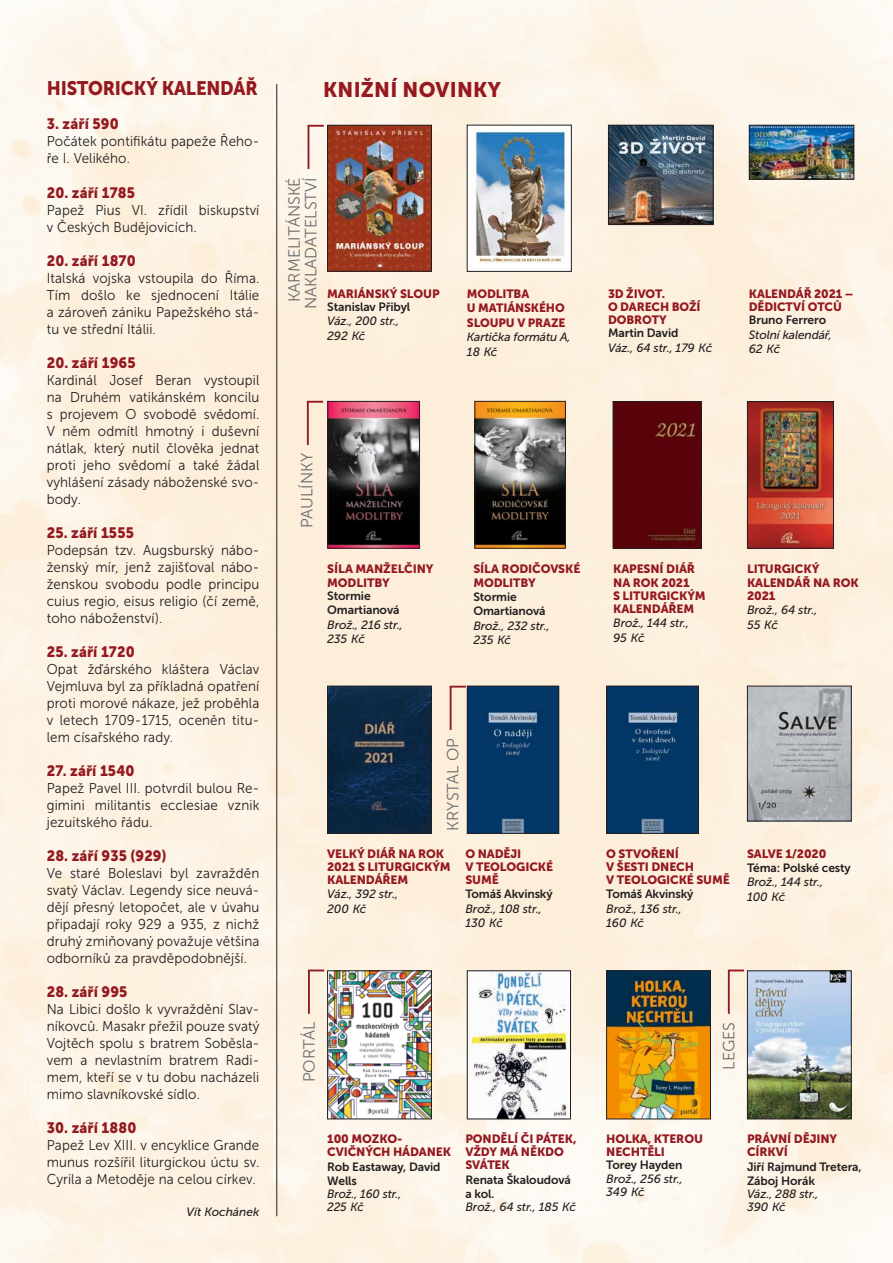
<style>
.page{position:relative;width:893px;height:1263px;background:#fff}
.page>*{position:absolute;margin:0;border:0;box-sizing:border-box;transform-origin:0 0}
.t1{font:21px "Museo Sans 900";letter-spacing:.01em;color:#941920}
.t2{font:19.5px "Museo Sans 900";letter-spacing:-.01em;color:#941920;scale:.93 1}
.t3{font:16.2px/16.6px "Museo Sans 300";color:#6c6d70;text-align:center}
.t4{font:15px "Museo Sans 900";letter-spacing:.01em;color:#941920;scale:.94 1}
.t5{font:14.25px/17px "Museo Sans 300";letter-spacing:.01em;color:#231f20;text-align:justify;scale:.94 1}
.t6{font:12px/13.2px "Museo Sans 900";letter-spacing:-.01em;color:#941920}
.t7{font:italic 12px/14.4px "Museo Sans 500";letter-spacing:-.01em;color:#231f20}
.t8{font:12px/14.4px "Museo Sans 700";letter-spacing:-.01em;color:#231f20}
</style>
<div class="page">
<img style="left:0;top:0;width:893px;height:1263px">
<hr style="left:276px;top:84px;width:1px;height:1132px;background:#231f20">
<svg style="left:307px;top:401px;width:16px;height:2px"></svg>
<hr style="left:307px;top:402px;width:2px;height:43px;background:#941920">
<svg style="left:308px;top:969px;width:16px;height:2px"></svg>
<hr style="left:308px;top:970px;width:2px;height:44px;background:#941920">
<svg style="left:728px;top:969px;width:16px;height:2px"></svg>
<hr style="left:728px;top:970px;width:2px;height:44px;background:#941920">
<svg style="left:450px;top:686px;width:16px;height:1px"></svg>
<hr style="left:450px;top:687px;width:2px;height:43px;background:#941920">
<img style="left:469px;top:127px;width:101px;height:143px">
<div style="left:467px;top:125px;width:105px;height:147px;border:1px solid #231f20"></div>
<img style="left:469px;top:972px;width:100px;height:145px">
<div style="left:467px;top:970px;width:104px;height:149px;border:1px solid #231f20"></div>
<img style="left:610px;top:127px;width:101px;height:96px">
<div style="left:608px;top:125px;width:105px;height:100px;border:1px solid #231f20"></div>
<img style="left:751px;top:127px;width:101px;height:50px">
<div style="left:749px;top:125px;width:105px;height:54px;border:1px solid #231f20"></div>
<img style="left:608px;top:972px;width:101px;height:145px">
<div style="left:606px;top:970px;width:105px;height:149px;border:1px solid #231f20"></div>
<img style="left:749px;top:972px;width:101px;height:145px">
<div style="left:747px;top:970px;width:105px;height:149px;border:1px solid #231f20"></div>
<img style="left:329px;top:127px;width:101px;height:143px">
<div style="left:327px;top:125px;width:105px;height:147px;border:1px solid #231f20"></div>
<img style="left:329px;top:972px;width:101px;height:145px">
<div style="left:327px;top:970px;width:105px;height:149px;border:1px solid #231f20"></div>
<img style="left:329px;top:688px;width:101px;height:144px">
<div style="left:327px;top:686px;width:105px;height:148px;border:1px solid #231f20"></div>
<img style="left:469px;top:688px;width:88px;height:144px">
<div style="left:467px;top:686px;width:92px;height:148px;border:1px solid #231f20"></div>
<img style="left:608px;top:688px;width:89px;height:144px">
<div style="left:606px;top:686px;width:93px;height:148px;border:1px solid #231f20"></div>
<img style="left:749px;top:688px;width:101px;height:131px">
<div style="left:747px;top:686px;width:105px;height:135px;border:1px solid #231f20"></div>
<div style="left:615px;top:403px;width:84px;height:144px;background:#58040a"></div>
<div style="left:613px;top:401px;width:88px;height:148px;border:1px solid #231f20"></div>
<img style="left:749px;top:403px;width:83px;height:144px">
<div style="left:747px;top:401px;width:87px;height:148px;border:1px solid #231f20"></div>
<img style="left:477px;top:403px;width:87px;height:144px">
<div style="left:475px;top:401px;width:91px;height:148px;border:1px solid #231f20"></div>
<img style="left:329px;top:403px;width:89px;height:144px">
<div style="left:327px;top:401px;width:93px;height:148px;border:1px solid #231f20"></div>
<svg style="left:308px;top:125px;width:16px;height:2px"></svg>
<hr style="left:308px;top:126px;width:1px;height:43px;background:#941920">
<h2 class="t2" style="left:47px;top:78px;width:228px">HISTORICKÝ KALENDÁŘ</h2>
<p class="t4" style="left:47px;top:116px;width:78px">3. září 590</p>
<p class="t5" style="left:47px;top:133px;width:228px">Počátek pontifikátu papeže Řeho&shy;ře I. Velikého.</p>
<p class="t4" style="left:47px;top:184px;width:95px">20. září 1785</p>
<p class="t5" style="left:47px;top:201px;width:228px">Papež Pius VI. zřídil biskupství v Českých Budějovicích.</p>
<p class="t4" style="left:47px;top:252px;width:96px">20. září 1870</p>
<p class="t5" style="left:47px;top:269px;width:228px">Italská vojska vstoupila do Říma.<br>Tím došlo ke sjednocení Itálie a zároveň zániku Papežského stá&shy;tu ve střední Itálii.</p>
<p class="t4" style="left:47px;top:354px;width:96px">20. září 1965</p>
<p class="t5" style="left:47px;top:371px;width:228px">Kardinál Josef Beran vystoupil na Druhém vatikánském koncilu s projevem O svobodě svědomí.<br>V něm odmítl hmotný i duševní nátlak, který nutil člověka jednat proti jeho svědomí a také žádal vyhlášení zásady náboženské svo&shy;body.</p>
<p class="t4" style="left:47px;top:524px;width:94px">25. září 1555</p>
<p class="t5" style="left:47px;top:541px;width:228px">Podepsán tzv. Augsburský nábo&shy;ženský mír, jenž zajišťoval nábo&shy;ženskou svobodu podle principu cuius regio, eisus religio (čí země, toho náboženství).</p>
<p class="t4" style="left:47px;top:643px;width:95px">25. září 1720</p>
<p class="t5" style="left:47px;top:661px;width:228px">Opat žďárského kláštera Václav Vejmluva byl za příkladná opatření proti morové nákaze, jež proběhla v letech 1709-1715, oceněn titu&shy;lem císařského rady.</p>
<p class="t4" style="left:47px;top:762px;width:95px">27. září 1540</p>
<p class="t5" style="left:47px;top:780px;width:228px">Papež Pavel III. potvrdil bulou Re&shy;gimini militantis ecclesiae vznik jezuitského řádu.</p>
<p class="t4" style="left:47px;top:847px;width:129px">28. září 935 (929)</p>
<p class="t5" style="left:47px;top:865px;width:228px">Ve staré Boleslavi byl zavražděn svatý Václav. Legendy sice neuvá&shy;dějí přesný letopočet, ale v úvahu připadají roky 929 a 935, z nichž druhý zmiňovaný považuje většina odborníků za pravděpodobnější.</p>
<p class="t4" style="left:47px;top:983px;width:87px">28. září 995</p>
<p class="t5" style="left:47px;top:1001px;width:228px">Na Libici došlo k vyvraždění Slav&shy;níkovců. Masakr přežil pouze svatý Vojtěch spolu s bratrem Soběsla&shy;vem a nevlastním bratrem Radi&shy;mem, kteří se v tu dobu nacházeli mimo slavníkovské sídlo.</p>
<p class="t4" style="left:47px;top:1119px;width:97px">30. září 1880</p>
<p class="t5" style="left:47px;top:1137px;width:228px">Papež Lev XIII. v encyklice Grande munus rozšířil liturgickou úctu sv.<br>Cyrila a Metoděje na celou církev.</p>
<p class="t7" style="left:187px;top:1205px;width:74px">Vít Kochánek</p>
<h1 class="t1" style="left:323px;top:78px;width:179px">KNIŽNÍ NOVINKY</h1>
<p class="t3" style="left:286px;top:309px;width:134px;rotate:-90deg">KARMELITÁNSKÉ<br>NAKLADATELSTVÍ</p>
<p class="t6" style="left:327px;top:287px;width:114px">MARIÁNSKÝ SLOUP</p>
<p class="t8" style="left:327px;top:299px;width:85px">Stanislav Přibyl</p>
<p class="t7" style="left:327px;top:314px;width:74px">Váz., 200 str.,<br>292 Kč</p>
<p class="t6" style="left:467px;top:286px;width:100px;line-height:14.5px">MODLITBA<br>U MATIÁNSKÉHO<br>SLOUPU V PRAZE</p>
<p class="t7" style="left:467px;top:330px;width:105px">Kartička formátu A,<br>18 Kč</p>
<p class="t6" style="left:608px;top:287px;width:94px">3D ŽIVOT.<br>O DARECH BOŽÍ<br>DOBROTY</p>
<p class="t8" style="left:608px;top:326px;width:72px">Martin David</p>
<p class="t7" style="left:608px;top:340px;width:106px">Váz., 64 str., 179 Kč</p>
<p class="t6" style="left:749px;top:287px;width:106px">KALENDÁŘ 2021 –<br>DĚDICTVÍ OTCŮ</p>
<p class="t8" style="left:749px;top:313px;width:79px">Bruno Ferrero</p>
<p class="t7" style="left:749px;top:327px;width:85px">Stolní kalendář,<br>62 Kč</p>
<p class="t3" style="left:299px;top:528px;width:77px;rotate:-90deg">PAULÍNKY</p>
<p class="t6" style="left:327px;top:562px;width:108px">SÍLA MANŽELČINY<br>MODLITBY</p>
<p class="t8" style="left:327px;top:588px;width:74px">Stormie<br>Omartianová</p>
<p class="t7" style="left:327px;top:617px;width:77px">Brož., 216 str.,<br>235 Kč</p>
<p class="t6" style="left:473px;top:562px;width:109px">SÍLA RODIČOVSKÉ<br>MODLITBY</p>
<p class="t8" style="left:473px;top:590px;width:74px">Stormie<br>Omartianová</p>
<p class="t7" style="left:473px;top:618px;width:78px">Brož., 232 str.,<br>235 Kč</p>
<p class="t6" style="left:613px;top:563px;width:94px">KAPESNÍ DIÁŘ<br>NA ROK 2021<br>S LITURGICKÝM<br>KALENDÁŘEM</p>
<p class="t7" style="left:613px;top:616px;width:78px">Brož., 144 str.,<br>95 Kč</p>
<p class="t6" style="left:747px;top:563px;width:113px">LITURGICKÝ<br>KALENDÁŘ NA ROK<br>2021</p>
<p class="t7" style="left:747px;top:603px;width:72px">Brož., 64 str.,<br>55 Kč</p>
<p class="t3" style="left:445px;top:831px;width:94px;rotate:-90deg">KRYSTAL OP</p>
<p class="t6" style="left:327px;top:847px;width:125px">VELKÝ DIÁŘ NA ROK<br>2021 S LITURGICKÝM<br>KALENDÁŘEM</p>
<p class="t7" style="left:327px;top:887px;width:72px">Váz., 392 str.,<br>200 Kč</p>
<p class="t6" style="left:465px;top:847px;width:89px">O NADĚJI<br>V TEOLOGICKÉ<br>SUMĚ</p>
<p class="t8" style="left:465px;top:887px;width:89px">Tomáš Akvinský</p>
<p class="t7" style="left:465px;top:901px;width:78px">Brož., 108 str.,<br>130 Kč</p>
<p class="t6" style="left:606px;top:847px;width:125px">O STVOŘENÍ<br>V ŠESTI DNECH<br>V TEOLOGICKÉ SUMĚ</p>
<p class="t8" style="left:606px;top:887px;width:89px">Tomáš Akvinský</p>
<p class="t7" style="left:606px;top:901px;width:77px">Brož., 136 str.,<br>160 Kč</p>
<p class="t6" style="left:747px;top:847px;width:81px">SALVE 1/2020</p>
<p class="t8" style="left:747px;top:861px;width:105px">Téma: Polské cesty</p>
<p class="t7" style="left:747px;top:875px;width:78px">Brož., 144 str.,<br>100 Kč</p>
<p class="t3" style="left:301px;top:1082px;width:62px;rotate:-90deg">PORTÁL</p>
<p class="t3" style="left:721px;top:1070px;width:49px;rotate:-90deg">LEGES</p>
<p class="t6" style="left:327px;top:1132px;width:125px">100 MOZKO-<br>CVIČNÝCH HÁDANEK</p>
<p class="t8" style="left:327px;top:1159px;width:115px">Rob Eastaway, David<br>Wells</p>
<p class="t7" style="left:327px;top:1187px;width:76px;line-height:13.2px">Brož., 160 str.,<br>225 Kč</p>
<p class="t6" style="left:465px;top:1132px;width:113px">PONDĚLÍ ČI PÁTEK,<br>VŽDY MÁ NĚKDO<br>SVÁTEK</p>
<p class="t8" style="left:465px;top:1172px;width:107px">Renata Škaloudová a kol.</p>
<p class="t7" style="left:465px;top:1200px;width:112px">Brož., 64 str., 185 Kč</p>
<p class="t6" style="left:606px;top:1132px;width:98px">HOLKA, KTEROU<br>NECHTĚLI</p>
<p class="t8" style="left:606px;top:1158px;width:78px">Torey Hayden</p>
<p class="t7" style="left:606px;top:1172px;width:78px;line-height:13.2px">Brož., 256 str.,<br>349 Kč</p>
<p class="t6" style="left:747px;top:1132px;width:92px">PRÁVNÍ DĚJINY<br>CÍRKVÍ</p>
<p class="t8" style="left:747px;top:1159px;width:116px">Jiří Rajmund Tretera,<br>Záboj Horák</p>
<p class="t7" style="left:747px;top:1187px;width:73px;line-height:13.2px">Váz., 288 str.,<br>390 Kč</p>
</div>
